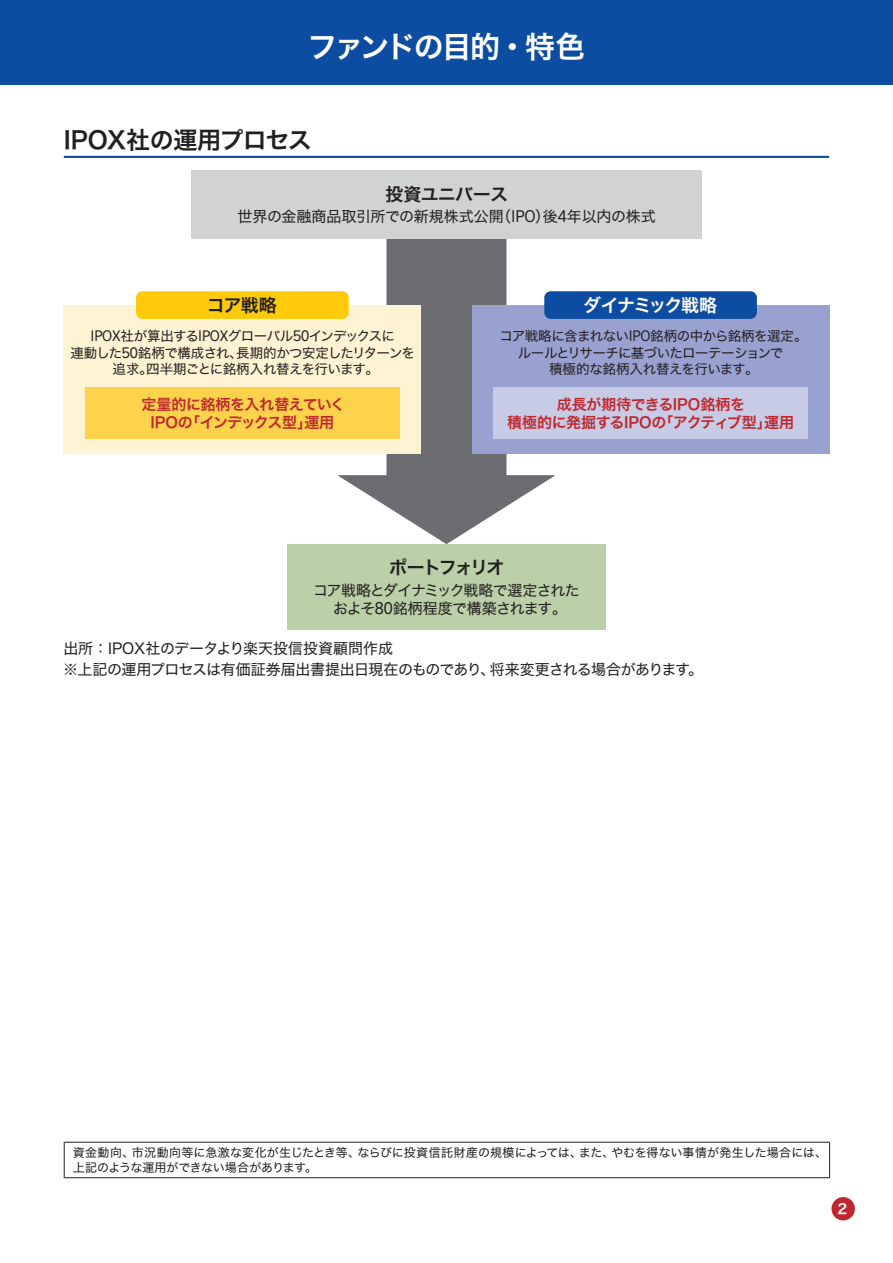
<style>
.page{position:relative;width:893px;height:1263px;background:#fff}
.page>*{position:absolute;margin:0;border:0;box-sizing:border-box;transform-origin:0 0}
.t1{font:30px "Hira Kaku Std N W6";letter-spacing:-.08em;color:#fff}
.t2{font:24px "Hira Kaku Std N W6";letter-spacing:-.02em;color:#231f20}
.t3{font:18px "Hira Kaku Std N W6";letter-spacing:-.045em;color:#231f20}
.t4{font:18px "Hira Kaku Std N W6";letter-spacing:-.09em;color:#fff}
.t5{font:18px "Hira Kaku Std N W6";letter-spacing:-.1em;color:#231f20}
.t6{font:15px/21px "Hira Kaku Std N W4";letter-spacing:-.03em;color:#231f20}
.t7{font:15px/18px "Hira Kaku Std N W6";letter-spacing:-.02em;color:#c0262d;text-align:center}
.t8{font:15px/18px "Hira Kaku Std N W4";letter-spacing:-.055em;color:#231f20;text-align:center}
.t9{font:15px "Hira Kaku Std N W4";color:#231f20}
.t10{font:13.8px "Hira Kaku Std N W6";color:#fff}
.t11{font:13.5px/16.5px "Hira Kaku Std N W4";letter-spacing:-.045em;color:#231f20;text-align:center}
.t12{font:12px/15px "Hira Kaku Std N W4";letter-spacing:.005em;color:#231f20}
.s1{font-family:"Rakuten Global R"}
</style>
<div class="page">
<div style="left:831px;top:1197px;width:24px;height:23px;background:#c0262d;border-radius:50%"></div>
<div style="left:0;top:0;width:893px;height:85px;background:#0d4da1"></div>
<hr style="left:64px;top:1142px;width:766px;height:1px;background:#231f20">
<hr style="left:64px;top:1143px;width:1px;height:34px;background:#231f20">
<hr style="left:829px;top:1143px;width:1px;height:34px;background:#231f20">
<hr style="left:64px;top:1177px;width:766px;height:1px;background:#231f20">
<hr style="left:64px;top:156px;width:765px;height:2px;background:#0d4da1">
<div style="left:386px;top:230px;width:120px;height:261px;background:#6c6d70"></div>
<svg style="left:338px;top:475px;width:217px;height:69px"></svg>
<div style="left:191px;top:170px;width:511px;height:68px;background:#d1d2d4"></div>
<div style="left:287px;top:544px;width:319px;height:85px;background:#bbcfa8"></div>
<div style="left:64px;top:305px;width:357px;height:149px;background:#fef3d2"></div>
<div style="left:85px;top:388px;width:315px;height:51px;background:#fed34c"></div>
<div style="left:136px;top:291px;width:213px;height:28px;background:#feca0a;border-radius:6px"></div>
<div style="left:472px;top:305px;width:357px;height:149px;background:#99a1d0"></div>
<div style="left:493px;top:388px;width:315px;height:51px;background:#c7cbe6"></div>
<div style="left:544px;top:291px;width:213px;height:28px;background:#0d4da1;border-radius:6px"></div>
<h1 class="t1" style="left:307px;top:24px;width:280px">ファンドの目的・特色</h1>
<h2 class="t2" style="left:64px;top:121px;width:250px">IPOX社の運用プロセス</h2>
<h3 class="t3" style="left:385px;top:180px;width:124px">投資ユニバース</h3>
<p class="t9" style="left:237px;top:205px;width:420px">世界の金融商品取引所での新規株式公開（<span class="s1">IPO</span>）後<span class="s1">4</span>年以内の株式</p>
<h3 class="t3" style="left:207px;top:291px;width:72px">コア戦略</h3>
<h3 class="t4" style="left:583px;top:291px;width:135px">ダイナミック戦略</h3>
<p class="t11" style="left:70px;top:328px;width:346px"><span class="s1">IPOX</span>社が算出する<span class="s1">IPOX</span>グローバル<span class="s1">50</span>インデックスに<br>連動した<span class="s1">50</span>銘柄で構成され、長期的かつ安定したリターンを追求。四半期ごとに銘柄入れ替えを行います。</p>
<p class="t7" style="left:141px;top:396px;width:205px">定量的に銘柄を入れ替えていく<br>IPOの「インデックス型」運用</p>
<p class="t11" style="left:500px;top:328px;width:309px">コア戦略に含まれない<span class="s1">IPO</span>銘柄の中から銘柄を選定。ルールとリサーチに基づいたローテーションで<br>積極的な銘柄入れ替えを行います。</p>
<p class="t7" style="left:507px;top:396px;width:288px">成長が期待できるIPO銘柄を<br>積極的に発掘するIPOの「アクティブ型」運用</p>
<h3 class="t5" style="left:389px;top:554px;width:117px">ポートフォリオ</h3>
<p class="t8" style="left:313px;top:581px;width:268px">コア戦略とダイナミック戦略で選定されたおよそ<span class="s1">80</span>銘柄程度で構築されます。</p>
<p class="t6" style="left:63px;top:637px;width:641px">出所：IPOX社のデータより楽天投信投資顧問作成<br>※上記の運用プロセスは有価証券届出書提出日現在のものであり、将来変更される場合があります。</p>
<p class="t12" style="left:73px;top:1145px;width:756px">資金動向、市況動向等に急激な変化が生じたとき等、ならびに投資信託財産の規模によっては、また、やむを得ない事情が発生した場合には、上記のような運用ができない場合があります。</p>
<p class="t10" style="left:838px;top:1198px;width:11px">2</p>
</div>
